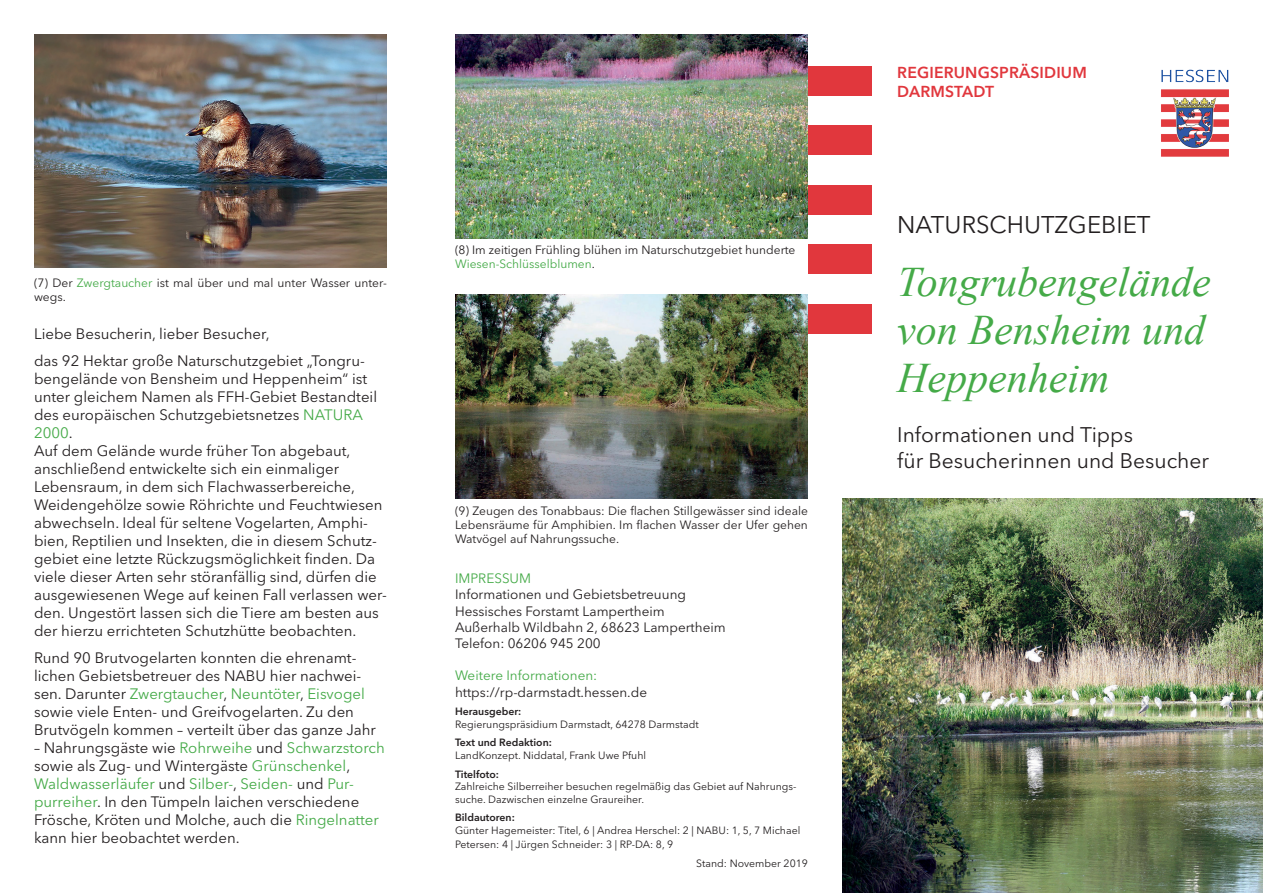
<style>
.page{position:relative;width:1263px;height:893px;background:#fff}
.page>*{position:absolute;margin:0;border:0;box-sizing:border-box;transform-origin:0 0}
.t1{font:italic 42px/48px "Times New Roman";color:#45aa48}
.t2{font:24px "Avenir Next LT Pro";color:#231f20}
.t3{font:21px/25.2px "Avenir Next LT Pro";color:#231f20}
.t4{font:600 15.75px/19.5px "Avenir Next LT Pro";letter-spacing:.01em;color:#e1373d}
.t5{font:15px/18px "Avenir Next LT Pro";color:#231f20}
.t6{font:13.5px/16.2px "Avenir Next LT Pro";color:#231f20}
.t7{font:13.5px "Avenir Next LT Pro";color:#45aa48}
.t8{font:12px/14.4px "Avenir Next LT Pro";color:#231f20}
.t9{font:10.5px/12.6px "Avenir Next LT Pro";color:#231f20}
.t10{font:600 10.5px "Avenir Next LT Pro";color:#231f20}
.s1{color:#45aa48}
</style>
<div class="page">
<img style="left:34px;top:34px;width:353px;height:234px">
<div style="left:808px;top:66px;width:64px;height:30px;background:#e1373d"></div>
<div style="left:808px;top:304px;width:64px;height:30px;background:#e1373d"></div>
<div style="left:808px;top:244px;width:64px;height:30px;background:#e1373d"></div>
<div style="left:808px;top:185px;width:64px;height:30px;background:#e1373d"></div>
<div style="left:808px;top:125px;width:64px;height:30px;background:#e1373d"></div>
<img style="left:1161px;top:69px;width:68px;height:88px">
<img style="left:842px;top:499px;width:421px;height:394px">
<img style="left:455px;top:34px;width:353px;height:204px">
<img style="left:455px;top:294px;width:353px;height:205px">
<p class="t8" style="left:34px;top:275px;width:354px">(7) Der <span class="s1">Zwergtaucher</span> ist mal über und mal unter Wasser unter&shy;wegs.</p>
<p class="t5" style="left:34px;top:320px;width:332px;line-height:27px">Liebe Besucherin, lieber Besucher,<br>das 92 Hektar große Naturschutzgebiet „Tongru-</p>
<p class="t5" style="left:34px;top:369px;width:354px">bengelände von Bensheim und Heppenheim“ ist unter gleichem Namen als FFH-Gebiet Bestandteil des europäischen Schutzgebietsnetzes <span class="s1">NATURA 2000</span>.<br>Auf dem Gelände wurde früher Ton abgebaut, anschließend entwickelte sich ein einmaliger Lebensraum, in dem sich Flachwasserbereiche, Weidengehölze sowie Röhrichte und Feuchtwiesen abwechseln. Ideal für seltene Vogelarten, Amphi&shy;bien, Reptilien und Insekten, die in diesem Schutz&shy;gebiet eine letzte Rückzugsmöglichkeit finden. Da viele dieser Arten sehr störanfällig sind, dürfen die ausgewiesenen Wege auf keinen Fall verlassen wer&shy;den. Ungestört lassen sich die Tiere am besten aus der hierzu errichteten Schutzhütte beobachten.</p>
<p class="t5" style="left:34px;top:648px;width:343px">Rund 90 Brutvogelarten konnten die ehrenamt&shy;lichen Gebietsbetreuer des NABU hier nachwei&shy;sen. Darunter <span class="s1">Zwergtaucher</span>, <span class="s1">Neuntöter</span>, <span class="s1">Eisvogel </span>sowie viele Enten- und Greifvogelarten. Zu den Brutvögeln kommen – verteilt über das ganze Jahr</p>
<p class="t5" style="left:34px;top:738px;width:352px">– Nahrungsgäste wie <span class="s1">Rohrweihe</span> und <span class="s1">Schwarzstorch </span>sowie als Zug- und Wintergäste <span class="s1">Grünschenkel</span>, <span class="s1">Waldwasserläufer</span> und <span class="s1">Silber-</span>, <span class="s1">Seiden-</span> und <span class="s1">Pur&shy;purreiher</span>. In den Tümpeln laichen verschiedene Frösche, Kröten und Molche, auch die <span class="s1">Ringelnatter </span>kann hier beobachtet werden.</p>
<p class="t8" style="left:455px;top:242px;width:342px">(8) Im zeitigen Frühling blühen im Naturschutzgebiet hunderte<br><span class="s1">Wiesen-Schlüsselblumen</span>.</p>
<p class="t8" style="left:455px;top:503px;width:354px;text-align:justify">(9) Zeugen des Tonabbaus: Die flachen Stillgewässer sind ideale Lebensräume für Amphibien. Im flachen Wasser der Ufer gehen Watvögel auf Nahrungssuche.</p>
<p class="t7" style="left:455px;top:570px;width:78px">IMPRESSUM</p>
<p class="t6" style="left:455px;top:586px;width:272px">Informationen und Gebietsbetreuung Hessisches Forstamt Lampertheim Außerhalb Wildbahn 2, 68623 Lampertheim Telefon: 06206 945 200</p>
<p class="t7" style="left:455px;top:668px;width:144px">Weitere Informationen:</p>
<p class="t6" style="left:455px;top:684px;width:194px">https://rp-darmstadt.hessen.de</p>
<p class="t10" style="left:455px;top:705px;width:68px">Herausgeber:</p>
<p class="t9" style="left:455px;top:718px;width:245px">Regierungspräsidium Darmstadt, 64278 Darmstadt</p>
<p class="t10" style="left:455px;top:736px;width:98px">Text und Redaktion:</p>
<p class="t9" style="left:455px;top:749px;width:193px">LandKonzept. Niddatal, Frank Uwe Pfuhl</p>
<p class="t10" style="left:455px;top:767px;width:45px">Titelfoto:</p>
<p class="t9" style="left:455px;top:780px;width:343px">Zahlreiche Silberreiher besuchen regelmäßig das Gebiet auf Nahrungs&shy;suche. Dazwischen einzelne Graureiher.</p>
<p class="t10" style="left:455px;top:811px;width:61px">Bildautoren:</p>
<p class="t9" style="left:455px;top:823px;width:347px;line-height:14.4px">Günter Hagemeister: Titel, 6 | Andrea Herschel: 2 | NABU: 1, 5, 7 Michael<br>Petersen: 4 | Jürgen Schneider: 3 | RP-DA: 8, 9</p>
<p class="t9" style="left:696px;top:857px;width:113px">Stand: November 2019</p>
<p class="t4" style="left:897px;top:62px;width:191px">REGIERUNGSPRÄSIDIUM<br>DARMSTADT</p>
<h2 class="t2" style="left:897px;top:210px;width:255px">NATURSCHUTZGEBIET</h2>
<h1 class="t1" style="left:897px;top:257px;width:315px">Tongrubengelände von Bensheim und<br>Heppenheim</h1>
<h3 class="t3" style="left:897px;top:422px;width:313px">Informationen und Tipps<br>für Besucherinnen und Besucher</h3>
</div>
